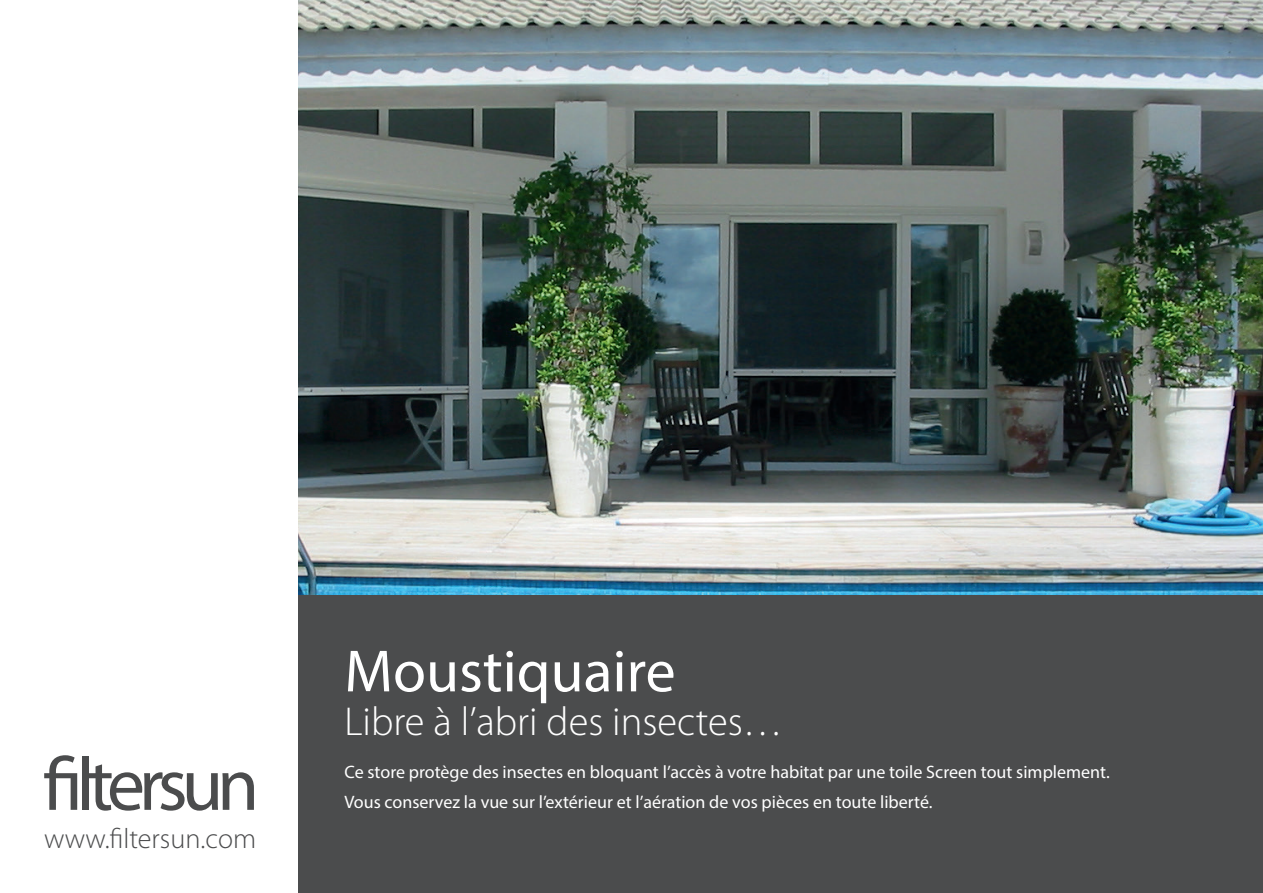
<style>
.page{position:relative;width:1263px;height:893px;background:#fff}
.page>*{position:absolute;margin:0;border:0;box-sizing:border-box;transform-origin:0 0}
.t1{font:60px "Myriad Pro";color:#fff}
.t2{font:300 40.5px "Myriad Pro";color:#fff}
.t3{font:300 28.2px "Myriad Pro";color:#4b4c4d}
.t4{font:18px/30px "Myriad Pro";color:#fff}
</style>
<div class="page">
<img style="left:298px;top:0;width:965px;height:595px">
<div style="left:0;top:595px;width:1263px;height:298px;background:#4b4c4d"></div>
<div style="left:0;top:0;width:298px;height:893px;background:#fff"></div>
<svg style="left:44px;top:755px;width:33px;height:55px"></svg>
<div style="left:82px;top:756px;width:7px;height:54px;background:#4b4c4d"></div>
<svg style="left:89px;top:764px;width:165px;height:47px"></svg>
<h3 class="t3" style="left:44px;top:823px;width:213px">www.filtersun.com</h3>
<h1 class="t1" style="left:344px;top:634px;width:333px">Moustiquaire</h1>
<h2 class="t2" style="left:344px;top:699px;width:440px">Libre à l’abri des insectes…</h2>
<p class="t4" style="left:344px;top:756px;width:767px">Ce store protège des insectes en bloquant l’accès à votre habitat par une toile Screen tout simplement.<br>Vous conservez la vue sur l’extérieur et l’aération de vos pièces en toute liberté.</p>
</div>
